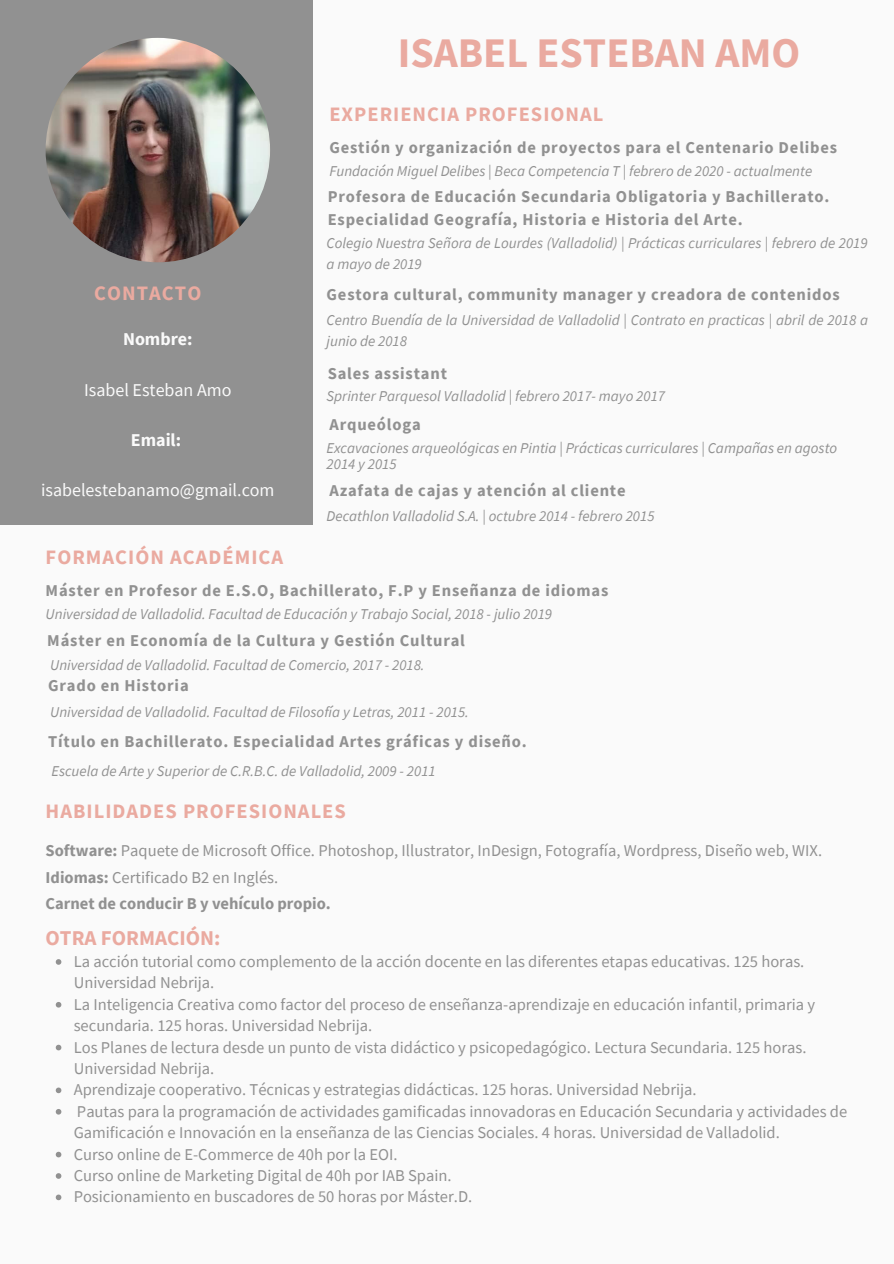
<style>
.page{position:relative;width:894px;height:1264px;background:#fff}
.page>*{position:absolute;margin:0;border:0;box-sizing:border-box;transform-origin:0 0}
.t1{font:700 42px "Source Sans Pro";color:#eaaaa0}
.t2{font:700 21px "Source Sans Pro";color:#eaaaa0}
.t3{font:700 20.4px "Source Sans Pro";letter-spacing:.05em;color:#eaaaa0}
.t4{font:18px "Source Sans Pro";color:#fafafa}
.t5{font:700 18px "Source Sans Pro";color:#fafafa}
.t6{font:16.5px/21.5px "Source Sans Pro";color:#919191}
.t7{font:700 16.5px/23px "Source Sans Pro";letter-spacing:.05em;color:#919191}
.t8{font:italic 15px/20.9px "Source Sans Pro";color:#919191}
.s1{font-weight:700}
</style>
<div class="page">
<div style="left:0;top:0;width:893px;height:1263px;background:#fafafa"></div>
<div style="left:0;top:0;width:312px;height:525px;background:#919191"></div>
<img style="left:46px;top:38px;width:224px;height:224px;border-radius:50%">
<svg style="left:56px;top:959px;width:5px;height:5px"></svg>
<svg style="left:56px;top:1002px;width:5px;height:5px"></svg>
<svg style="left:56px;top:1044px;width:5px;height:6px"></svg>
<svg style="left:56px;top:1087px;width:5px;height:6px"></svg>
<svg style="left:56px;top:1109px;width:5px;height:5px"></svg>
<svg style="left:56px;top:1151px;width:5px;height:6px"></svg>
<svg style="left:56px;top:1173px;width:5px;height:5px"></svg>
<svg style="left:56px;top:1194px;width:5px;height:6px"></svg>
<h1 class="t1" style="left:397px;top:25px;width:404px">ISABEL ESTEBAN AMO</h1>
<p class="t3" style="left:329px;top:101px;width:275px">EXPERIENCIA PROFESIONAL</p>
<p class="t7" style="left:329px;top:136px;width:509px">Gestión y organización de proyectos para el Centenario Delibes</p>
<p class="t8" style="left:329px;top:161px;width:484px">Fundación Miguel Delibes | Beca Competencia T | febrero de 2020 - actualmente</p>
<p class="t3" style="left:94px;top:280px;width:109px">CONTACTO</p>
<p class="t5" style="left:123px;top:328px;width:71px">Nombre:</p>
<p class="t4" style="left:84px;top:378px;width:149px">Isabel Esteban Amo</p>
<p class="t5" style="left:131px;top:428px;width:52px">Email:</p>
<p class="t4" style="left:41px;top:478px;width:235px">isabelestebanamo@gmail.com</p>
<p class="t3" style="left:46px;top:544px;width:239px">FORMACIÓN ACADÉMICA</p>
<p class="t7" style="left:327px;top:184px;width:503px">Profesora de Educación Secundaria Obligatoria y Bachillerato.<br>Especialidad Geografía, Historia e Historia del Arte.</p>
<p class="t8" style="left:326px;top:232px;width:542px">Colegio Nuestra Señora de Lourdes (Valladolid) | Prácticas curriculares | febrero de 2019 a mayo de 2019</p>
<p class="t7" style="left:326px;top:283px;width:514px">Gestora cultural, community manager y creadora de contenidos</p>
<p class="t8" style="left:326px;top:309px;width:543px">Centro Buendía de la Universidad de Valladolid | Contrato en practicas | abril de 2018 a junio de 2018</p>
<p class="t7" style="left:327px;top:361px;width:121px">Sales assistant</p>
<p class="t8" style="left:326px;top:385px;width:340px">Sprinter Parquesol Valladolid | febrero 2017- mayo 2017</p>
<p class="t7" style="left:329px;top:412px;width:93px">Arqueóloga</p>
<p class="t8" style="left:326px;top:439px;width:512px;line-height:16.5px">Excavaciones arqueológicas en Pintia | Prácticas curriculares | Campañas en agosto<br>2014 y 2015</p>
<p class="t7" style="left:329px;top:478px;width:298px">Azafata de cajas y atención al cliente</p>
<p class="t8" style="left:326px;top:505px;width:329px">Decathlon Valladolid S.A. | octubre 2014 - febrero 2015</p>
<p class="t7" style="left:46px;top:579px;width:564px">Máster en Profesor de E.S.O, Bachillerato, F.P y Enseñanza de idiomas</p>
<p class="t8" style="left:46px;top:603px;width:508px">Universidad de Valladolid. Facultad de Educación y Trabajo Social, 2018 - julio 2019</p>
<p class="t7" style="left:47px;top:628px;width:419px">Máster en Economía de la Cultura y Gestión Cultural</p>
<p class="t8" style="left:50px;top:653px;width:376px">Universidad de Valladolid. Facultad de Comercio, 2017 - 2018.</p>
<p class="t7" style="left:48px;top:674px;width:142px">Grado en Historia</p>
<p class="t8" style="left:50px;top:701px;width:420px">Universidad de Valladolid. Facultad de Filosofía y Letras, 2011 - 2015.</p>
<p class="t7" style="left:48px;top:730px;width:480px">Título en Bachillerato. Especialidad Artes gráficas y diseño.</p>
<p class="t8" style="left:51px;top:759px;width:385px">Escuela de Arte y Superior de C.R.B.C. de Valladolid, 2009 - 2011</p>
<p class="t3" style="left:46px;top:798px;width:302px">HABILIDADES PROFESIONALES</p>
<p class="t6" style="left:46px;top:837px;width:777px;line-height:26.1px"><span class="s1">Software:</span> Paquete de Microsoft Office. Photoshop, Illustrator, InDesign, Fotografía, Wordpress, Diseño web, WIX.<br><span class="s1">Idiomas:</span> Certificado B2 en Inglés.<br><span class="s1">Carnet de conducir B y vehículo propio.</span></p>
<p class="t2" style="left:46px;top:923px;width:176px">OTRA FORMACIÓN:</p>
<p class="t6" style="left:74px;top:950px;width:774px">La acción tutorial como complemento de la acción docente en las diferentes etapas educativas. 125 horas.<br>Universidad Nebrija.<br>La Inteligencia Creativa como factor del proceso de enseñanza-aprendizaje en educación infantil, primaria y secundaria. 125 horas. Universidad Nebrija.<br>Los Planes de lectura desde un punto de vista didáctico y psicopedagógico. Lectura Secundaria. 125 horas.<br>Universidad Nebrija.<br>Aprendizaje cooperativo. Técnicas y estrategias didácticas. 125 horas. Universidad Nebrija.<br>Pautas para la programación de actividades gamificadas innovadoras en Educación Secundaria y actividades de Gamificación e Innovación en la enseñanza de las Ciencias Sociales. 4 horas. Universidad de Valladolid.<br>Curso online de E-Commerce de 40h por la EOI.<br>Curso online de Marketing Digital de 40h por IAB Spain.<br>Posicionamiento en buscadores de 50 horas por Máster.D.</p>
</div>
